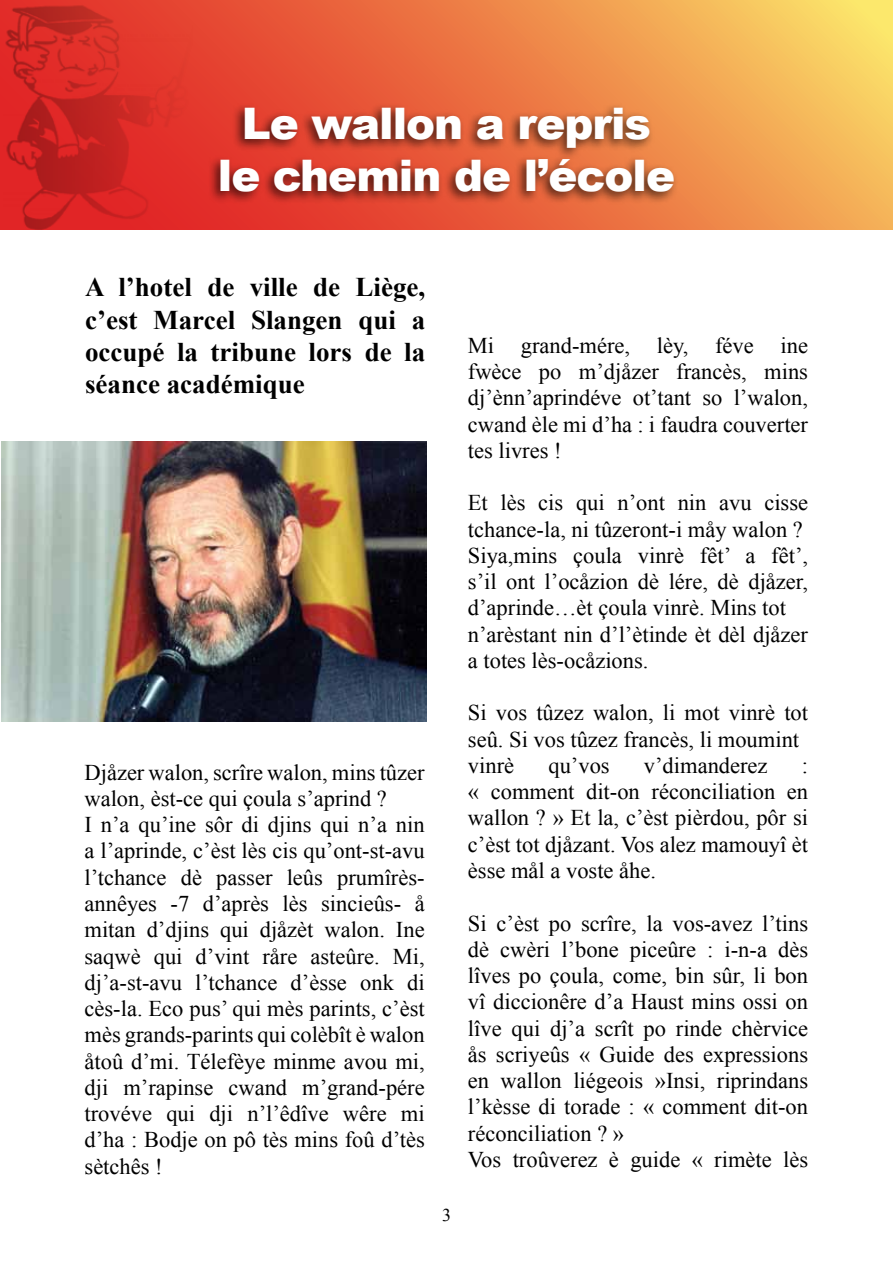
<style>
.page{position:relative;width:893px;height:1263px;background:#fff}
.page>*{position:absolute;margin:0;border:0;box-sizing:border-box;transform-origin:0 0}
.t1{font:900 43.5px/52.2px "Arial";letter-spacing:-.02em;color:#fff;text-align:center}
.t2{font:700 27px/32.4px "Times New Roman";color:#000;text-align:justify}
.t3{font:22.5px/26.2px "Times New Roman";color:#000}
.t4{font:18px "Times New Roman";color:#000}
</style>
<div class="page">
<svg style="left:208px;top:0;width:685px;height:230px;background:#ef8c4b"></svg>
<div style="left:207px;top:102px;width:472px;height:103px;background:#000;opacity:.66"></div>
<img style="left:2px;top:442px;width:425px;height:280px">
<img style="left:0;top:0;width:208px;height:230px">
<h1 class="t1" style="left:218px;top:96px;width:459px">Le wallon a repris le chemin de l’école</h1>
<p class="t2" style="left:85px;top:270px;width:342px">A l’hotel de ville de Liège, c’est Marcel Slangen qui a occupé la tribune lors de la séance académique</p>
<p class="t3" style="left:84px;top:759px;width:342px">Djåzer walon, scrîre walon, mins tûzer walon, èst-ce qui çoula s’aprind ?<br>I n’a qu’ine sôr di djins qui n’a nin a l’aprinde, c’èst lès cis qu’ont-st-avu l’tchance dè passer leûs prumîrès&shy;annêyes -7 d’après lès sincieûs- å mitan d’djins qui djåzèt walon. Ine saqwè qui d’vint råre asteûre. Mi, dj’a-st-avu l’tchance d’èsse onk di cès-la. Eco pus’ qui mès parints, c’èst mès grands-parints qui colèbît è walon åtoû d’mi. Télefèye minme avou mi, dji m’rapinse cwand m’grand-pére trovéve qui dji n’l’êdîve wêre mi d’ha : Bodje on pô tès mins foû d’tès sètchês !</p>
<p class="t4" style="left:442px;top:1203px;width:10px">3</p>
<p class="t3" style="left:468px;top:332px;width:342px;text-align:justify">Mi grand-mére, lèy, féve ine fwèce po m’djåzer francès, mins dj’ènn’aprindéve ot’tant so l’walon, cwand èle mi d’ha : i faudra couverter tes livres !</p>
<p class="t3" style="left:468px;top:489px;width:342px">Et lès cis qui n’ont nin avu cisse tchance-la, ni tûzeront-i måy walon ?<br>Siya,mins çoula vinrè fêt’ a fêt’, s’il ont l’ocåzion dè lére, dè djåzer, d’aprinde…èt çoula vinrè. Mins tot n’arèstant nin d’l’ètinde èt dèl djåzer a totes lès-ocåzions.</p>
<p class="t3" style="left:468px;top:699px;width:342px">Si vos tûzez walon, li mot vinrè tot seû. Si vos tûzez francès, li moumint vinrè</p>
<p class="t3" style="left:548px;top:752px;width:63px">qu’vos</p>
<p class="t3" style="left:644px;top:752px;width:125px">v’dimanderez</p>
<p class="t3" style="left:468px;top:752px;width:342px;text-align:justify;text-indent:334px">: « comment dit-on réconciliation en wallon ? » Et la, c’èst pièrdou, pôr si c’èst tot djåzant. Vos alez mamouyî èt èsse mål a voste åhe.</p>
<p class="t3" style="left:468px;top:909px;width:342px">Si c’èst po scrîre, la vos-avez l’tins dè cwèri l’bone piceûre : i-n-a dès lîves po çoula, come, bin sûr, li bon vî diccionêre d’a Haust mins ossi on lîve qui dj’a scrît po rinde chèrvice ås scriyeûs « Guide des expressions en wallon liégeois »Insi, riprindans l’kèsse di torade : « comment dit-on réconciliation ? »<br>Vos troûverez è guide « rimète lès</p>
</div>
